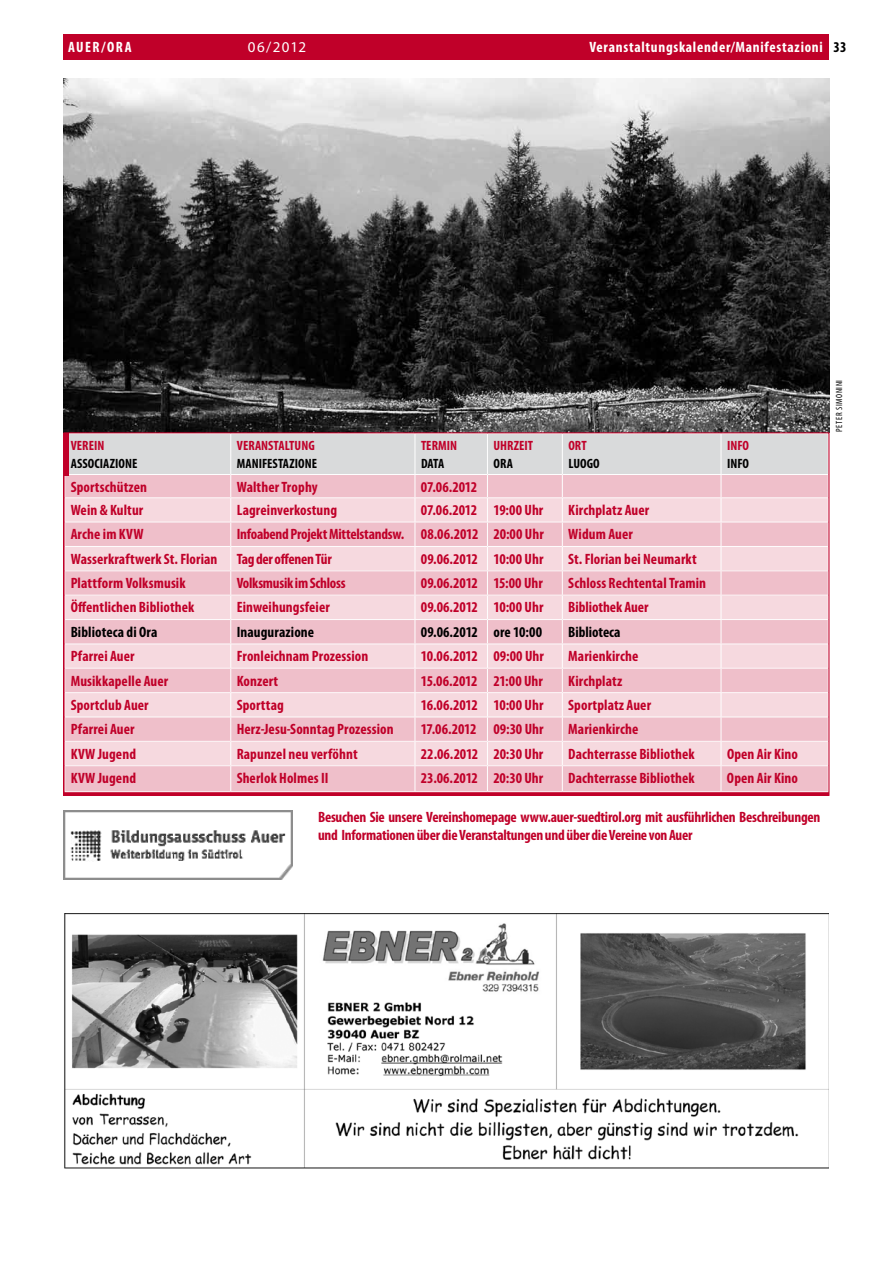
<style>
.page{position:relative;width:893px;height:1263px;background:#fff}
.page>*{position:absolute;margin:0;border:0;box-sizing:border-box;transform-origin:0 0}
.t1{font:700 condensed 15px "Myriad Pro";letter-spacing:.005em;color:#c00029}
.t2{font:700 condensed 15px/18px "Myriad Pro";letter-spacing:-.015em;color:#c00029}
.t3{font:700 condensed 15px "Myriad Pro";letter-spacing:.005em;color:#000}
.t4{font:700 condensed 15px "Myriad Pro";letter-spacing:.05em;color:#fff}
.t5{font:700 condensed 15px "Myriad Pro";letter-spacing:-.02em;color:#c00029}
.t6{font:15px "Myriad Pro";letter-spacing:.075em;color:#fff}
.t7{font:700 condensed 13.5px "Myriad Pro";letter-spacing:.005em;color:#000}
.t8{font:700 condensed 13.5px "Myriad Pro";letter-spacing:.005em;color:#c00029}
.t9{font:condensed 9px "Myriad Pro";letter-spacing:.065em;color:#000}
</style>
<div class="page">
<div style="left:64px;top:34px;width:765px;height:26px;background:#c00029"></div>
<img style="left:64px;top:914px;width:764px;height:254px">
<img style="left:64px;top:79px;width:765px;height:353px">
<svg style="left:66px;top:434px;width:761px;height:357px;background:#efced6"></svg>
<div style="left:64px;top:433px;width:5px;height:42px;background:#c00029"></div>
<img style="left:64px;top:810px;width:228px;height:70px">
<p class="t4" style="left:590px;top:37px;width:235px">Veranstaltungskalender/Manifestazioni</p>
<p class="t4" style="left:68px;top:37px;width:65px">AUER/ORA</p>
<p class="t6" style="left:248px;top:37px;width:60px">06/2012</p>
<p class="t3" style="left:833px;top:37px;width:15px">33</p>
<p class="t8" style="left:71px;top:437px;width:13px">Verein</p>
<p class="t7" style="left:71px;top:455px;width:13px">Associazione</p>
<p class="t8" style="left:237px;top:437px;width:14px">Veransta</p>
<p class="t8" style="left:285px;top:437px;width:12px">ltung</p>
<p class="t7" style="left:237px;top:455px;width:16px">Manifestazione</p>
<p class="t8" style="left:421px;top:437px;width:13px">Termin</p>
<p class="t7" style="left:421px;top:455px;width:14px">Data</p>
<p class="t8" style="left:493px;top:437px;width:20px">Uhrzeit</p>
<p class="t7" style="left:493px;top:455px;width:14px">Ora</p>
<p class="t8" style="left:568px;top:437px;width:13px">Ort</p>
<p class="t7" style="left:568px;top:455px;width:8px">Luogo</p>
<p class="t8" style="left:727px;top:437px;width:11px">Info</p>
<p class="t7" style="left:727px;top:455px;width:11px">Info</p>
<p class="t1" style="left:71px;top:477px;width:78px">Sportschützen</p>
<p class="t1" style="left:237px;top:477px;width:82px">Walther Trophy</p>
<p class="t1" style="left:421px;top:477px;width:58px">07.06.2012</p>
<p class="t1" style="left:71px;top:501px;width:74px">Wein &amp; Kultur</p>
<p class="t1" style="left:237px;top:501px;width:102px">Lagreinverkostung</p>
<p class="t1" style="left:421px;top:501px;width:124px">07.06.2012 19:00 Uhr</p>
<p class="t1" style="left:568px;top:501px;width:82px">Kirchplatz Auer</p>
<p class="t1" style="left:71px;top:525px;width:74px">Arche im KVW</p>
<p class="t2" style="left:237px;top:525px;width:308px">Infoabend Projekt Mittelstandsw. 08.06.2012 20:00 Uhr</p>
<p class="t1" style="left:568px;top:525px;width:66px">Widum Auer</p>
<p class="t1" style="left:71px;top:549px;width:148px">Wasserkraftwerk St. Florian</p>
<p class="t5" style="left:237px;top:549px;width:97px">Tag der offenen Tür</p>
<p class="t1" style="left:421px;top:549px;width:124px">09.06.2012 10:00 Uhr</p>
<p class="t1" style="left:568px;top:549px;width:130px">St. Florian bei Neumarkt</p>
<p class="t1" style="left:71px;top:574px;width:116px">Plattform Volksmusik</p>
<p class="t5" style="left:237px;top:574px;width:110px">Volksmusik im Schloss</p>
<p class="t1" style="left:421px;top:574px;width:124px">09.06.2012 15:00 Uhr</p>
<p class="t1" style="left:568px;top:574px;width:139px">Schloss Rechtental Tramin</p>
<p class="t1" style="left:71px;top:598px;width:125px">Öffentlichen Bibliothek</p>
<p class="t1" style="left:237px;top:598px;width:95px">Einweihungsfeier</p>
<p class="t1" style="left:421px;top:598px;width:124px">09.06.2012 10:00 Uhr</p>
<p class="t1" style="left:568px;top:598px;width:82px">Bibliothek Auer</p>
<p class="t3" style="left:71px;top:622px;width:88px">Biblioteca di Ora</p>
<p class="t3" style="left:237px;top:622px;width:79px">Inaugurazione</p>
<p class="t3" style="left:421px;top:622px;width:123px">09.06.2012 ore 10:00</p>
<p class="t3" style="left:568px;top:622px;width:54px">Biblioteca</p>
<p class="t1" style="left:71px;top:647px;width:65px">Pfarrei Auer</p>
<p class="t1" style="left:237px;top:647px;width:133px">Fronleichnam Prozession</p>
<p class="t1" style="left:421px;top:647px;width:125px">10.06.2012 09:00 Uhr</p>
<p class="t1" style="left:568px;top:647px;width:72px">Marienkirche</p>
<p class="t1" style="left:71px;top:671px;width:99px">Musikkapelle Auer</p>
<p class="t1" style="left:237px;top:671px;width:43px">Konzert</p>
<p class="t1" style="left:421px;top:671px;width:124px">15.06.2012 21:00 Uhr</p>
<p class="t1" style="left:568px;top:671px;width:55px">Kirchplatz</p>
<p class="t1" style="left:71px;top:695px;width:79px">Sportclub Auer</p>
<p class="t1" style="left:237px;top:695px;width:49px">Sporttag</p>
<p class="t1" style="left:421px;top:695px;width:124px">16.06.2012 10:00 Uhr</p>
<p class="t1" style="left:568px;top:695px;width:84px">Sportplatz Auer</p>
<p class="t1" style="left:71px;top:720px;width:65px">Pfarrei Auer</p>
<p class="t1" style="left:237px;top:720px;width:158px">Herz-Jesu-Sonntag Prozession</p>
<p class="t1" style="left:421px;top:720px;width:124px">17.06.2012 09:30 Uhr</p>
<p class="t1" style="left:568px;top:720px;width:72px">Marienkirche</p>
<p class="t1" style="left:71px;top:744px;width:67px">KVW Jugend</p>
<p class="t1" style="left:237px;top:744px;width:123px">Rapunzel neu verföhnt</p>
<p class="t1" style="left:421px;top:744px;width:124px">22.06.2012 20:30 Uhr</p>
<p class="t1" style="left:568px;top:744px;width:128px">Dachterrasse Bibliothek</p>
<p class="t1" style="left:727px;top:744px;width:72px">Open Air Kino</p>
<p class="t1" style="left:71px;top:769px;width:67px">KVW Jugend</p>
<p class="t1" style="left:237px;top:769px;width:93px">Sherlok Holmes II</p>
<p class="t1" style="left:421px;top:769px;width:124px">23.06.2012 20:30 Uhr</p>
<p class="t1" style="left:568px;top:769px;width:128px">Dachterrasse Bibliothek</p>
<p class="t1" style="left:727px;top:769px;width:72px">Open Air Kino</p>
<p class="t2" style="left:318px;top:808px;width:504px">Besuchen Sie unsere Vereinshomepage www.auer-suedtirol.org mit ausführlichen Beschreibungen und Informationen über die Veranstaltungen und über die Vereine von Auer</p>
<p class="t9" style="left:834px;top:432px;width:54px;rotate:-90deg">peter simonini</p>
</div>
